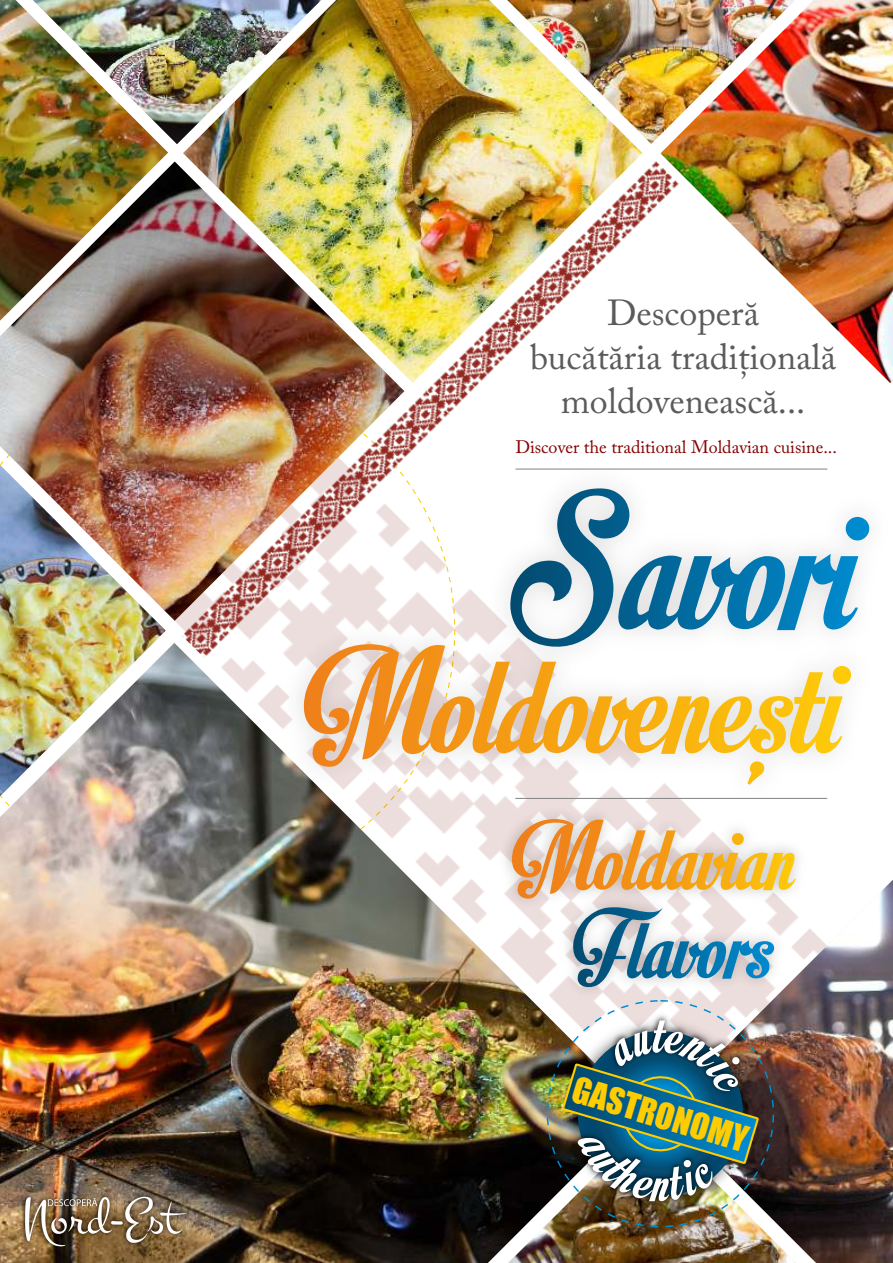
<style>
.page{position:relative;width:893px;height:1263px;background:#fff}
.page>*{position:absolute;margin:0;border:0;box-sizing:border-box;transform-origin:0 0}
.t1{font:36px/44.1px "Adobe Caslon Pro";color:#5b5b5b;text-align:center}
.t2{font:33.6px "Impact";color:#fecc00}
.t3{font:18px "Adobe Caslon Pro";color:#850000}
</style>
<div class="page">
<img style="left:174px;top:161px;width:486px;height:482px">
<img style="left:660px;top:0;width:233px;height:383px">
<img style="left:0;top:162px;width:404px;height:459px">
<img style="left:183px;top:0;width:459px;height:383px">
<img style="left:422px;top:0;width:459px;height:144px">
<img style="left:488px;top:0;width:328px;height:144px">
<img style="left:341px;top:0;width:66px;height:144px">
<img style="left:168px;top:0;width:173px;height:144px">
<img style="left:0;top:0;width:168px;height:382px">
<img style="left:0;top:401px;width:166px;height:61px">
<img style="left:0;top:462px;width:166px;height:181px">
<img style="left:0;top:643px;width:553px;height:620px">
<img style="left:422px;top:1119px;width:60px;height:144px">
<img style="left:482px;top:1119px;width:181px;height:144px">
<img style="left:663px;top:880px;width:230px;height:383px">
<img style="left:259px;top:444px;width:569px;height:385px">
<svg style="left:508px;top:486px;width:362px;height:156px"></svg>
<svg style="left:303px;top:642px;width:549px;height:144px"></svg>
<hr style="left:515px;top:468px;width:312px;height:2px;background:#898989">
<img style="left:18px;top:1189px;width:176px;height:65px">
<img style="left:25px;top:1197px;width:162px;height:49px">
<img style="left:487px;top:794px;width:334px;height:218px">
<svg style="left:512px;top:817px;width:284px;height:83px"></svg>
<svg style="left:572px;top:906px;width:204px;height:82px"></svg>
<img style="left:553px;top:1006px;width:215px;height:215px">
<img style="left:604px;top:1010px;width:146px;height:10px">
<img style="left:568px;top:1206px;width:154px;height:5px">
<img style="left:561px;top:1020px;width:199px;height:186px">
<hr style="left:515px;top:798px;width:312px;height:1px;background:#898989">
<p class="t1" style="left:530px;top:294px;width:307px">Descoperă<br>bucătăria tradițională moldovenească...</p>
<p class="t3" style="left:515px;top:440px;width:323px">Discover the traditional Moldavian cuisine...</p>
<p class="t2" style="left:578px;top:1075px;width:183px;rotate:17deg">GASTRONOMY</p>
</div>
